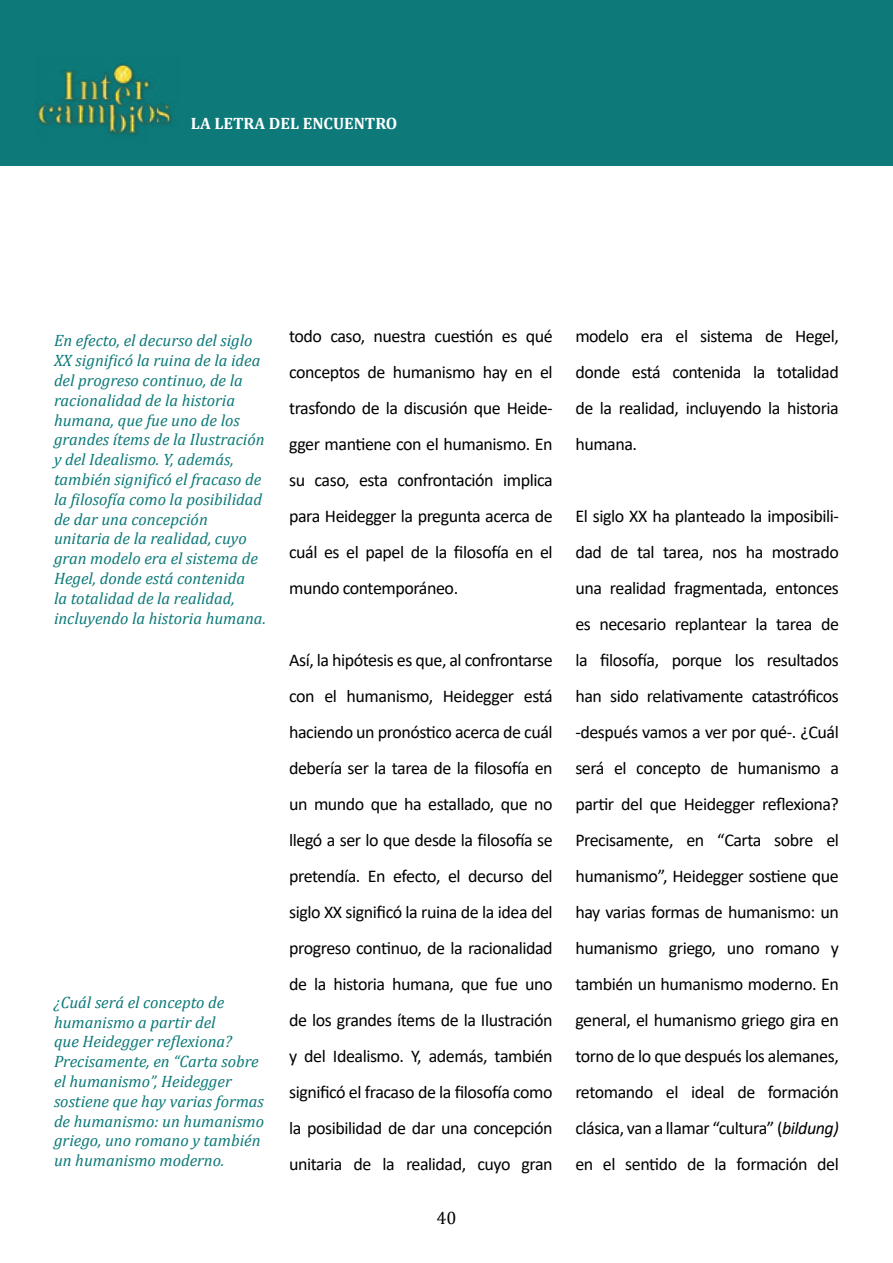
<style>
.page{position:relative;width:893px;height:1263px;background:#fff}
.page>*{position:absolute;margin:0;border:0;box-sizing:border-box;transform-origin:0 0}
.t1{font:18px/36px "Calibri";letter-spacing:-.025em;color:#000;text-align:justify}
.t2{font:18px "Cambria";color:#000}
.t3{font:italic 16.5px/19.8px "Cambria";color:#0d7979}
.t4{font:700 16.5px "Cambria";color:#fff}
.s1{font-style:italic}
</style>
<div class="page">
<div style="left:0;top:0;width:891px;height:166px;background:#0d7979"></div>
<svg style="left:891px;top:0;width:2px;height:166px"></svg>
<img style="left:36px;top:56px;width:143px;height:85px">
<p class="t4" style="left:191px;top:112px;width:208px">LA LETRA DEL ENCUENTRO</p>
<p class="t3" style="left:54px;top:330px;width:213px">En efecto, el decurso del siglo<br>XX significó la ruina de la idea del progreso continuo, de la racionalidad de la historia humana, que fue uno de los grandes ítems de la Ilustración y del Idealismo. Y, además, también significó el fracaso de la filosofía como la posibilidad de dar una concepción unitaria de la realidad, cuyo gran modelo era el sistema de<br>Hegel, donde está contenida<br>la totalidad de la realidad, incluyendo la historia humana.</p>
<p class="t3" style="left:54px;top:991px;width:212px">¿Cuál será el concepto de humanismo a partir del<br>que Heidegger reflexiona?<br>Precisamente, en “Carta sobre el humanismo”, Heidegger sostiene que hay varias formas de humanismo: un humanismo griego, uno romano y también un humanismo moderno.</p>
<p class="t1" style="left:289px;top:318px;width:265px">todo caso, nuestra cuestión es qué conceptos de humanismo hay en el trasfondo de la discusión que Heide&shy;gger mantiene con el humanismo. En su caso, esta confrontación implica para Heidegger la pregunta acerca de cuál es el papel de la filosofía en el mundo contemporáneo.</p>
<p class="t1" style="left:289px;top:642px;width:265px">Así, la hipótesis es que, al confrontarse con el humanismo, Heidegger está haciendo un pronóstico acerca de cuál debería ser la tarea de la filosofía en un mundo que ha estallado, que no llegó a ser lo que desde la filosofía se pretendía. En efecto, el decurso del siglo XX significó la ruina de la idea del progreso continuo, de la racionalidad de la historia humana, que fue uno de los grandes ítems de la Ilustración y del Idealismo. Y, además, también significó el fracaso de la filosofía como la posibilidad de dar una concepción unitaria de la realidad, cuyo gran</p>
<p class="t2" style="left:436px;top:1207px;width:21px">40</p>
<p class="t1" style="left:575px;top:318px;width:265px">modelo era el sistema de Hegel, donde está contenida la totalidad de la realidad, incluyendo la historia humana.</p>
<p class="t1" style="left:575px;top:498px;width:265px">El siglo XX ha planteado la imposibili&shy;dad de tal tarea, nos ha mostrado una realidad fragmentada, entonces es necesario replantear la tarea de la filosofía, porque los resultados han sido relativamente catastróficos -después vamos a ver por qué-. ¿Cuál será el concepto de humanismo a partir del que Heidegger reflexiona?<br>Precisamente, en “Carta sobre el humanismo”, Heidegger sostiene que hay varias formas de humanismo: un humanismo griego, uno romano y también un humanismo moderno. En general, el humanismo griego gira en torno de lo que después los alemanes, retomando el ideal de formación clásica, van a llamar “cultura” (<span class="s1">bildung) </span>en el sentido de la formación del</p>
</div>
